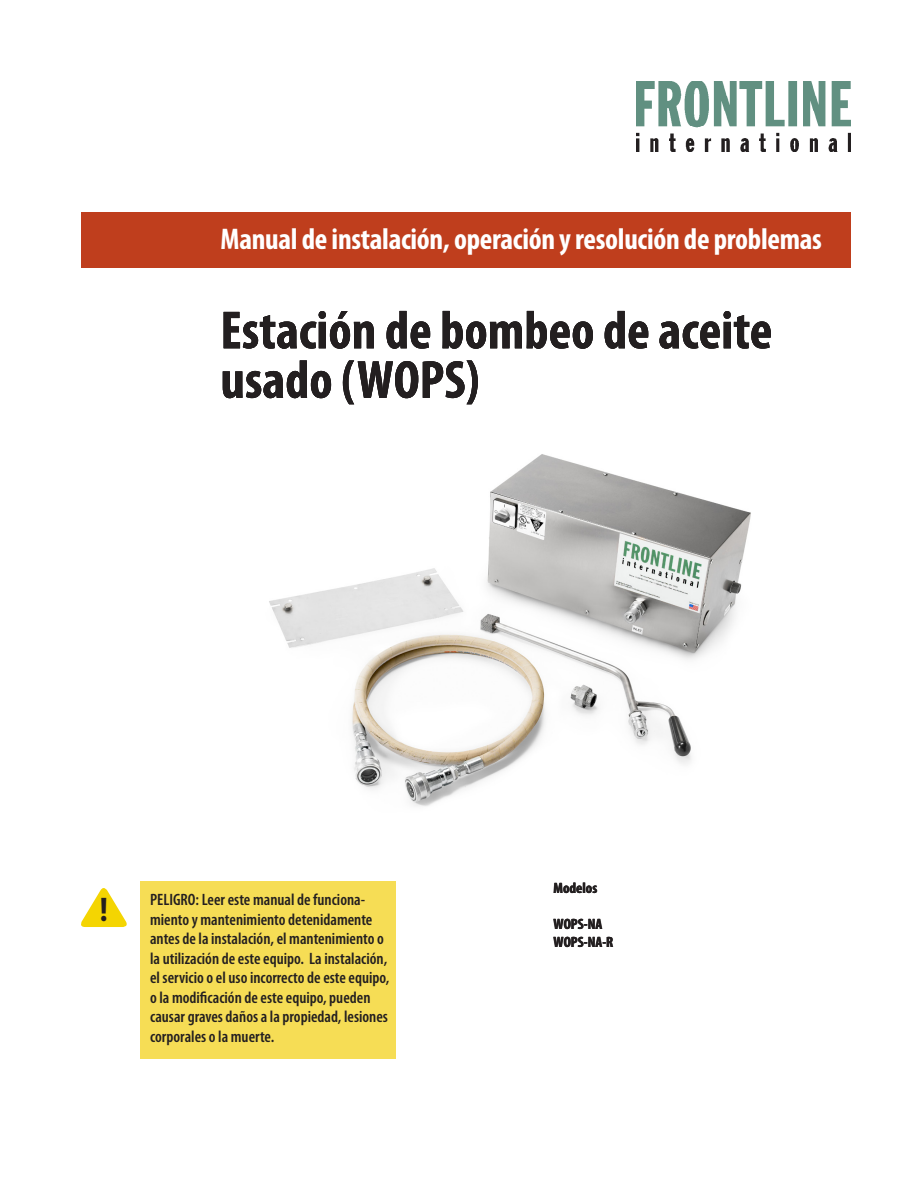
<style>
.page{position:relative;width:918px;height:1188px;background:#fff}
.page>*{position:absolute;margin:0;border:0;box-sizing:border-box;transform-origin:0 0}
.Headings{font:700 condensed 54px/49.5px "Myriad Pro";color:#231f20}
.sub_heads{font:700 condensed 34.35px "Myriad Pro";color:#231f20}
.Headings-2{font:700 condensed 30px "Myriad Pro";letter-spacing:-.01em;color:#fff}
.body_text{font:600 condensed 16.5px/19.5px "Myriad Pro";color:#231f20}
.sub_heads-2{font:700 condensed 15px "Myriad Pro";color:#231f20}
</style>
<div class="page">
<img style="left:637px;top:81px;width:213px;height:71px">
<img style="left:269px;top:454px;width:482px;height:352px">
<div style="left:81px;top:212px;width:769px;height:56px;background:#bf3e1d"></div>
<div style="left:140px;top:881px;width:256px;height:178px;background:#f6dd55"></div>
<svg style="left:81px;top:888px;width:46px;height:39px"></svg>
<p class="Headings-2" style="left:220px;top:221px;width:603px">Manual de instalación, operación y resolución de problemas</p>
<p class="Headings" style="left:220px;top:304px;width:553px">Estación de bombeo de aceite usado (WOPS)</p>
<p class="sub_heads" style="left:100px;top:888px;width:10px">!</p>
<p class="body_text" style="left:150px;top:890px;width:241px">PELIGRO: Leer este manual de funciona&shy;miento y mantenimiento detenidamente antes de la instalación, el mantenimiento o la utilización de este equipo. La instalación, el servicio o el uso incorrecto de este equipo, o la modificación de este equipo, pueden causar graves daños a la propiedad, lesiones corporales o la muerte.</p>
<p class="sub_heads-2" style="left:554px;top:878px;width:45px">Modelos</p>
<p class="sub_heads-2" style="left:554px;top:914px;width:50px">WOPS-NA</p>
<p class="sub_heads-2" style="left:554px;top:932px;width:61px">WOPS-NA-R</p>
</div>
